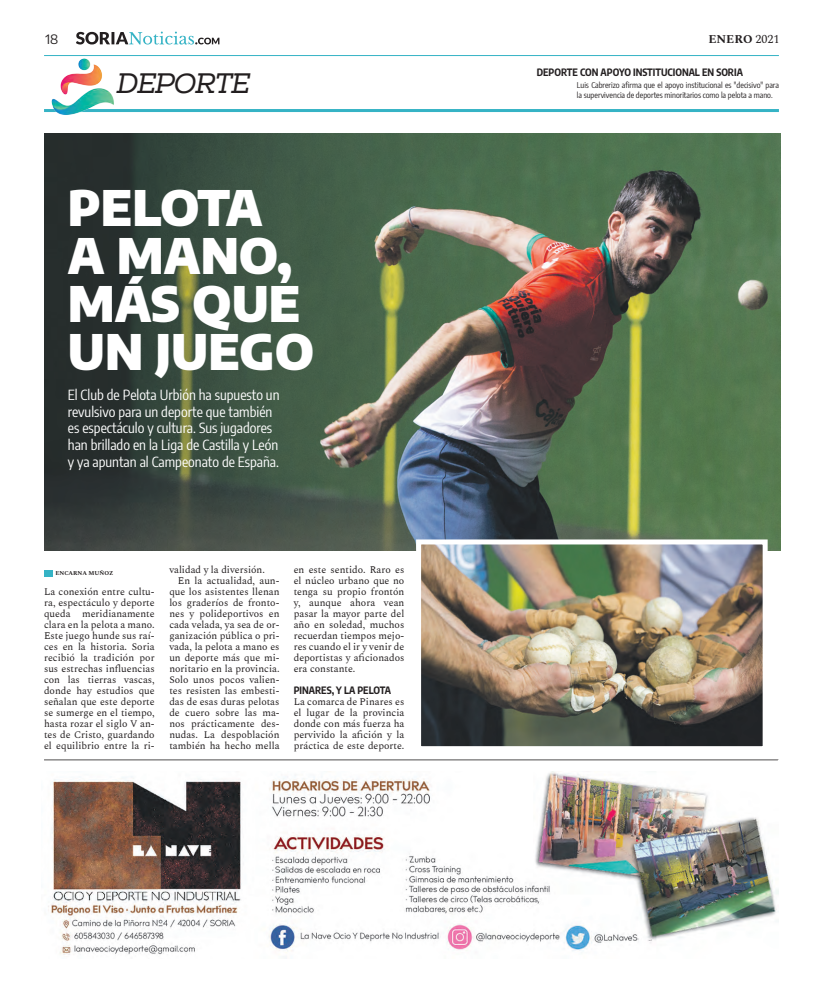
<style>
.page{position:relative;width:823px;height:993px;background:#fff}
.page>*{position:absolute;margin:0;border:0;box-sizing:border-box;transform-origin:0 0}
.t1{font:900 48px/48px "Encode Sans";color:#fff}
.t2{font:italic 28px "Nexa Slab W01";letter-spacing:-.05em;color:#231f20}
.t3{font:14px/16.8px "Encode Sans Condensed";color:#fff}
.t4{font:13px "Encode Sans";color:#231f20}
.t5{font:700 12px "Spectral";color:#231f20}
.t6{font:10px/11px "Spectral";color:#231f20;text-align:justify}
.t7{font:700 10px "Encode Sans Condensed";color:#231f20}
.t8{font:8px/10px "Encode Sans Condensed";color:#231f20}
.t9{font:700 6px "Spectral";color:#231f20}
.s1{font-weight:400}
</style>
<div class="page">
<svg style="left:76px;top:32px;width:143px;height:12px"></svg>
<hr style="left:44px;top:55px;width:734px;height:1px;background:#35b3c5">
<hr style="left:44px;top:109px;width:734px;height:3px;background:#35b3c5">
<div style="left:44px;top:568px;width:9px;height:9px;background:#35b3c5"></div>
<div style="left:44px;top:559px;width:74px;height:10px;background:#fff"></div>
<img style="left:51px;top:58px;width:63px;height:57px">
<hr style="left:44px;top:759px;width:734px;height:1px;background:#231f20">
<img style="left:44px;top:133px;width:736px;height:417px">
<img style="left:48px;top:771px;width:730px;height:184px">
<img style="left:422px;top:545px;width:339px;height:199px">
<div style="left:416px;top:539px;width:351px;height:211px;border:5px solid #fff"></div>
<h3 class="t4" style="left:46px;top:30px;width:14px">18</h3>
<h2 class="t2" style="left:116px;top:67px;width:135px">DEPORTE</h2>
<h1 class="t1" style="left:68px;top:180px;width:248px">PELOTA<br>A MANO,<br>MÁS QUE<br>UN JUEGO</h1>
<h3 class="t3" style="left:68px;top:385px;width:213px">El Club de Pelota Urbión ha supuesto un revulsivo para un deporte que también es espectáculo y cultura. Sus jugadores han brillado en la Liga de Castilla y León y ya apuntan al Campeonato de España.</h3>
<p class="t9" style="left:55px;top:568px;width:59px">ENCARNA MUÑOZ</p>
<p class="t6" style="left:44px;top:584px;width:112px">La conexión entre cultu&shy;ra, espectáculo y deporte queda meridianamente clara en la pelota a mano.<br>Este juego hunde sus raí&shy;ces en la historia. Soria recibió la tradición por sus estrechas influencias con las tierras vascas, donde hay estudios que señalan que este deporte se sumerge en el tiempo, hasta rozar el siglo V an&shy;tes de Cristo, guardando el equilibrio entre la ri-</p>
<p class="t6" style="left:169px;top:562px;width:97px">validad y la diversión.</p>
<p class="t6" style="left:178px;top:573px;width:103px">En la actualidad, aun-</p>
<p class="t6" style="left:169px;top:584px;width:112px">que los asistentes llenan</p>
<p class="t6" style="left:169px;top:595px;width:112px">los graderíos de fronto-</p>
<p class="t6" style="left:169px;top:606px;width:112px">nes y polideportivos en</p>
<p class="t6" style="left:169px;top:617px;width:112px">cada velada, ya sea de or-</p>
<p class="t6" style="left:169px;top:628px;width:112px">ganización pública o pri-</p>
<p class="t6" style="left:169px;top:639px;width:112px">vada, la pelota a mano es</p>
<p class="t6" style="left:169px;top:650px;width:112px">un deporte más que mi-</p>
<p class="t6" style="left:169px;top:661px;width:112px">noritario en la provincia.</p>
<p class="t6" style="left:169px;top:672px;width:112px">Solo unos pocos valien-</p>
<p class="t6" style="left:169px;top:683px;width:112px">tes resisten las embesti-</p>
<p class="t6" style="left:169px;top:694px;width:112px">das de esas duras pelotas</p>
<p class="t6" style="left:169px;top:705px;width:112px">de cuero sobre las ma-</p>
<p class="t6" style="left:169px;top:716px;width:112px">nos prácticamente des-</p>
<p class="t6" style="left:169px;top:727px;width:112px">nudas. La despoblación</p>
<p class="t6" style="left:169px;top:738px;width:112px">también ha hecho mella</p>
<p class="t6" style="left:293px;top:562px;width:112px">en este sentido. Raro es el núcleo urbano que no tenga su propio frontón y, aunque ahora vean pasar la mayor parte del año en soledad, muchos recuerdan tiempos mejo&shy;res cuando el ir y venir de deportistas y aficionados era constante.</p>
<p class="t7" style="left:293px;top:682px;width:99px">PINARES, Y LA PELOTA</p>
<p class="t6" style="left:293px;top:694px;width:112px">La comarca de Pinares es el lugar de la provincia donde con más fuerza ha pervivido la afición y la práctica de este deporte.</p>
<p class="t5" style="left:708px;top:30px;width:73px">ENERO <span class="s1">2021</span></p>
<p class="t7" style="left:536px;top:65px;width:207px">DEPORTE CON APOYO INSTITUCIONAL EN SORIA</p>
<p class="t8" style="left:576px;top:80px;width:203px">Luis Cabrerizo afirma que el apoyo institucional es "decisivo" para la supervivencia de deportes minoritarios como la pelota a mano.</p>
</div>
